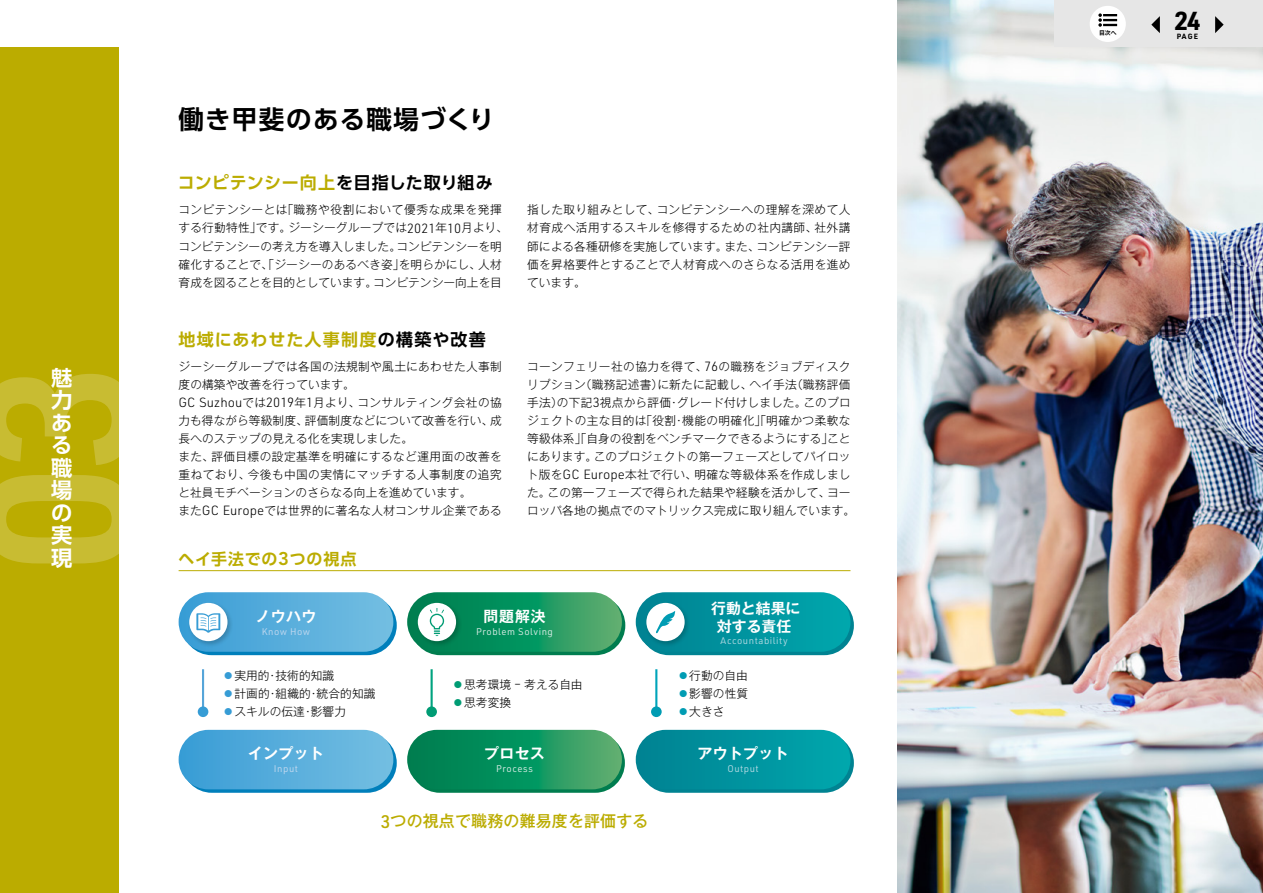
<style>
.page{position:relative;width:1263px;height:893px;background:#fff}
.page>*{position:absolute;margin:0;border:0;box-sizing:border-box;transform-origin:0 0}
.t1{font:600 201.9px "URWDIN";color:#fff}
.t2{font:700 25.5px "UD Shin Go Pr 6 De";letter-spacing:.045em;color:#000}
.t3{font:700 25.5px "URWDIN";color:#000}
.t4{font:700 21.3px/22.5px "UD Shin Go Pr 6 De";color:#fff;text-align:justify}
.t5{font:700 16.95px "UD Shin Go Pr 6 De";letter-spacing:.04em;color:#bbac00}
.t6{font:700 16.95px "UD Shin Go Pr 6 De";letter-spacing:.06em;color:#bbac00}
.t7{font:500 15.9px "Gothic MB101 Pr 6";letter-spacing:.01em;color:#bbac00}
.t8{font:700 15.9px "UD Shin Go Pr 6 De";letter-spacing:.05em;color:#bbac00}
.t9{font:700 14.85px "Gothic MB101 Pr 6 De";letter-spacing:.025em;color:#fff}
.t10{font:700 14.85px/18px "Gothic MB101 Pr 6 De";color:#fff;text-align:center}
.t11{font:300 11.7px/18px "Gothic MB101 Pr 6";letter-spacing:.015em;color:#000}
.t12{font:9.45px "URWDIN";letter-spacing:.055em;color:#d5ebe3}
.t13{font:9.45px "URWDIN";letter-spacing:.055em;color:#add7e0}
.t14{font:9.45px "URWDIN";letter-spacing:.055em;color:#bed7ef}
.t15{font:700 7.5px "URWDIN";color:#000}
.t16{font:700 5.85px "Gothic MB101 Pr 6 De";color:#000}
.s1{color:#000}
.s2{font-family:"URWDIN";font-size:13.05px}
.s3{font-family:"Avenir LT Std";font-weight:800;font-size:18.3px}
.s4{color:#369cd5}
.s5{color:#009c74}
.s6{font-family:"URWDIN";font-size:17.85px}
.s7{color:#009cb3}
</style>
<div class="page">
<img style="left:897px;top:0;width:366px;height:893px">
<hr style="left:179px;top:570px;width:671px;height:1px;background:#bbac00">
<svg style="left:182px;top:733px;width:215px;height:60px"></svg>
<div style="left:179px;top:730px;width:214px;height:59px;background:linear-gradient(to right,#399cd5,#75bee2);border-radius:30px"></div>
<svg style="left:410px;top:733px;width:215px;height:60px"></svg>
<svg style="left:407px;top:730px;width:215px;height:59px"></svg>
<div style="left:639px;top:733px;width:215px;height:60px;background:#008392;border-radius:30px"></div>
<div style="left:636px;top:730px;width:214px;height:59px;background:linear-gradient(to right,#008192,#00a7ad);border-radius:30px"></div>
<div style="left:182px;top:596px;width:215px;height:59px;background:#007fbb;border-radius:30px"></div>
<div style="left:179px;top:592px;width:214px;height:60px;background:linear-gradient(to right,#3a9dd5,#74bee2);border-radius:30px"></div>
<div style="left:187px;top:601px;width:47px;height:47px;background:#000;opacity:.2"></div>
<div style="left:189px;top:603px;width:38px;height:38px;background:#fff;border-radius:50%"></div>
<svg style="left:196px;top:613px;width:24px;height:20px"></svg>
<div style="left:411px;top:596px;width:214px;height:59px;background:#007d4f;border-radius:30px"></div>
<svg style="left:407px;top:592px;width:215px;height:60px"></svg>
<div style="left:416px;top:601px;width:47px;height:47px;background:#000;opacity:.2"></div>
<div style="left:418px;top:603px;width:38px;height:38px;background:#fff;border-radius:50%"></div>
<svg style="left:430px;top:608px;width:14px;height:28px"></svg>
<div style="left:639px;top:596px;width:215px;height:59px;background:#008392;border-radius:30px"></div>
<div style="left:636px;top:592px;width:214px;height:60px;background:linear-gradient(to right,#028293,#00a6ac);border-radius:30px"></div>
<div style="left:645px;top:601px;width:46px;height:47px;background:#000;opacity:.2"></div>
<div style="left:646px;top:603px;width:39px;height:38px;background:#fff;border-radius:50%"></div>
<svg style="left:656px;top:611px;width:20px;height:23px"></svg>
<hr style="left:202px;top:669px;width:2px;height:38px;background:#56a5d9">
<div style="left:198px;top:706px;width:10px;height:11px;background:#369cd5;border-radius:50%"></div>
<hr style="left:431px;top:669px;width:2px;height:38px;background:#00a37f">
<div style="left:426px;top:706px;width:11px;height:11px;background:#009c74;border-radius:50%"></div>
<hr style="left:655px;top:669px;width:2px;height:38px;background:#00a4ba">
<div style="left:651px;top:706px;width:11px;height:11px;background:#009cb3;border-radius:50%"></div>
<div style="left:0;top:47px;width:119px;height:846px;background:#bbac00"></div>
<div style="left:1054px;top:0;width:209px;height:47px;background:#e6e6e6"></div>
<div style="left:1090px;top:6px;width:36px;height:36px;background:#fff;border-radius:50%"></div>
<svg style="left:1098px;top:13px;width:19px;height:14px"></svg>
<svg style="left:1215px;top:16px;width:9px;height:17px"></svg>
<svg style="left:1151px;top:16px;width:9px;height:17px"></svg>
<h3 class="t4" style="left:51px;top:366px;width:23px">魅力ある職場の実現</h3>
<h1 class="t1" style="left:-78px;top:574px;width:214px;rotate:-90deg">03</h1>
<h2 class="t2" style="left:179px;top:98px;width:317px">働き甲斐のある職場づくり</h2>
<h3 class="t5" style="left:178px;top:169px;width:316px">コンピテンシー向上<span class="s1">を目指した取り組み</span></h3>
<p class="t11" style="left:178px;top:200px;width:331px">コンピテンシーとは「職務や役割において優秀な成果を発揮する行動特性」です。ジーシーグループでは<span class="s2">2021</span>年<span class="s2">10</span>月より、コンピテンシーの考え方を導入しました。コンピテンシーを明確化することで、「ジーシーのあるべき姿」を明らかにし、人材育成を図ることを目的としています。コンピテンシー向上を目</p>
<p class="t11" style="left:527px;top:200px;width:325px;text-align:justify">指した取り組みとして、コンピテンシーへの理解を深めて人材育成へ活用するスキルを修得するための社内講師、社外講師による各種研修を実施しています。また、コンピテンシー評価を昇格要件とすることで人材育成へのさらなる活用を進めています。</p>
<h3 class="t6" style="left:179px;top:325px;width:309px">地域にあわせた人事制度<span class="s1">の構築や改善</span></h3>
<p class="t11" style="left:178px;top:356px;width:325px">ジーシーグループでは各国の法規制や風土にあわせた人事制度の構築や改善を行っています。<br><span class="s2">GC Suzhou</span>では<span class="s2">2019</span>年<span class="s2">1</span>月より、コンサルティング会社の協力も得ながら等級制度、評価制度などについて改善を行い、成長へのステップの見える化を実現しました。<br>また、評価目標の設定基準を明確にするなど運用面の改善を重ねており、今後も中国の実情にマッチする人事制度の追究と社員モチベーションのさらなる向上を進めています。<br>また<span class="s2">GC Europe</span>では世界的に著名な人材コンサル企業である</p>
<p class="t11" style="left:527px;top:356px;width:330px">コーンフェリー社の協力を得て、<span class="s2">76</span>の職務をジョブディスクリプション（職務記述書）に新たに記載し、ヘイ手法（職務評価手法）の下記<span class="s2">3</span>視点から評価・グレード付けしました。このプロジェクトの主な目的は「役割・機能の明確化」「明確かつ柔軟な等級体系」「自身の役割をベンチマークできるようにする」ことにあります。このプロジェクトの第一フェーズとしてパイロット版を<span class="s2">GC Europe</span>本社で行い、明確な等級体系を作成しました。この第一フェーズで得られた結果や経験を活かして、ヨーロッパ各地の拠点でのマトリックス完成に取り組んでいます。</p>
<h3 class="t8" style="left:179px;top:546px;width:179px">ヘイ手法での<span class="s3">3</span>つの視点</h3>
<p class="t9" style="left:256px;top:604px;width:62px">ノウハウ</p>
<p class="t14" style="left:262px;top:625px;width:50px">Know How</p>
<p class="t9" style="left:483px;top:604px;width:64px">問題解決</p>
<p class="t12" style="left:476px;top:625px;width:78px">Problem Solving</p>
<p class="t11" style="left:223px;top:665px;width:113px"><span class="s4">●</span>実用的・技術的知識</p>
<p class="t11" style="left:223px;top:683px;width:154px"><span class="s4">●</span>計画的・組織的・統合的知識</p>
<p class="t11" style="left:223px;top:701px;width:125px"><span class="s4">●</span>スキルの伝達・影響力</p>
<p class="t11" style="left:452px;top:674px;width:132px"><span class="s5">●</span>思考環境 <span class="s2">–</span> 考える自由</p>
<p class="t11" style="left:452px;top:692px;width:61px"><span class="s5">●</span>思考変換</p>
<p class="t9" style="left:248px;top:741px;width:77px">インプット</p>
<p class="t9" style="left:484px;top:741px;width:62px">プロセス</p>
<p class="t14" style="left:274px;top:762px;width:26px">Input</p>
<p class="t12" style="left:496px;top:762px;width:38px">Process</p>
<h3 class="t7" style="left:381px;top:808px;width:269px"><span class="s6">3</span>つの視点で職務の難易度を評価する</h3>
<p class="t10" style="left:711px;top:598px;width:91px">行動と結果に対する責任</p>
<p class="t13" style="left:721px;top:635px;width:69px">Accountability</p>
<p class="t11" style="left:677px;top:665px;width:72px"><span class="s7">●</span>行動の自由</p>
<p class="t11" style="left:677px;top:683px;width:72px"><span class="s7">●</span>影響の性質</p>
<p class="t11" style="left:677px;top:701px;width:48px"><span class="s7">●</span>大きさ</p>
<p class="t9" style="left:697px;top:741px;width:93px">アウトプット</p>
<p class="t13" style="left:727px;top:762px;width:33px">Output</p>
<p class="t16" style="left:1099px;top:28px;width:19px">目次へ</p>
<h2 class="t3" style="left:1174px;top:3px;width:28px">24</h2>
<p class="t15" style="left:1177px;top:31px;width:23px">PAGE</p>
</div>
